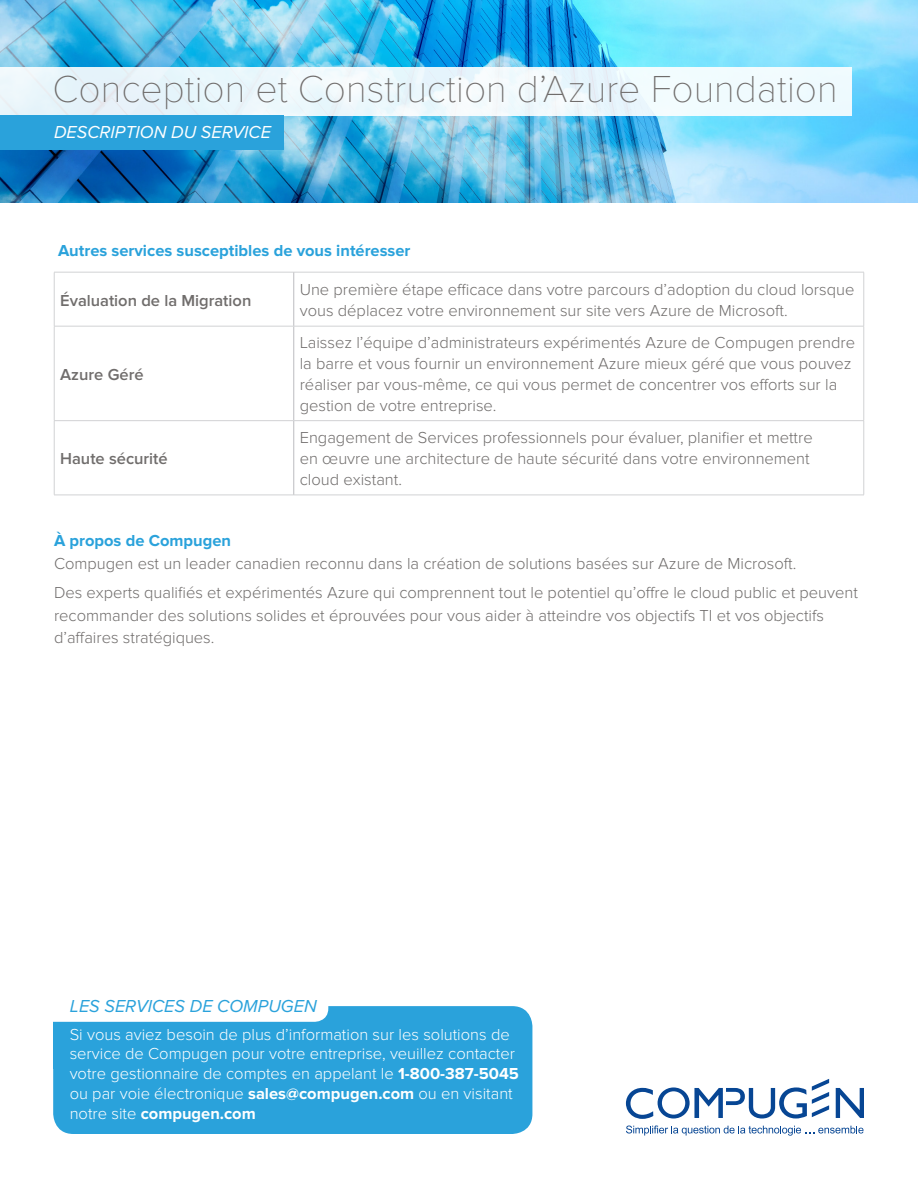
<style>
.page{position:relative;width:918px;height:1188px;background:#fff}
.page>*{position:absolute;margin:0;border:0;box-sizing:border-box;transform-origin:0 0}
.t1{font:100 39px "Proxima Nova T";color:#706d6c}
.t2{font:italic 18px "Proxima Nova";color:#2aa2db}
.t3{font:italic 18px "Proxima Nova";color:#fff}
.t4{font:300 16.5px/21px "Proxima Nova";color:#706d6c}
.t5{font:300 16.5px/19.8px "Proxima Nova";color:#fff}
.t6{font:600 16.5px "Proxima Nova";color:#706d6c}
.t7{font:700 16.5px "Proxima Nova";color:#2aa2db}
.s1{font-weight:700;color:#2aa2db}
.s2{font-weight:700}
</style>
<div class="page">
<hr style="left:54px;top:272px;width:240px;height:1px;background:#d1d2d4">
<hr style="left:54px;top:272px;width:1px;height:54px;background:#d1d2d4">
<hr style="left:294px;top:272px;width:570px;height:1px;background:#d1d2d4">
<hr style="left:864px;top:272px;width:1px;height:54px;background:#d1d2d4">
<hr style="left:54px;top:326px;width:1px;height:94px;background:#d1d2d4">
<hr style="left:864px;top:326px;width:1px;height:94px;background:#d1d2d4">
<hr style="left:54px;top:421px;width:1px;height:74px;background:#d1d2d4">
<hr style="left:864px;top:421px;width:1px;height:74px;background:#d1d2d4">
<hr style="left:54px;top:495px;width:240px;height:1px;background:#d1d2d4">
<hr style="left:294px;top:495px;width:570px;height:1px;background:#d1d2d4">
<hr style="left:294px;top:272px;width:1px;height:54px;background:#bcbdc0">
<hr style="left:294px;top:326px;width:1px;height:94px;background:#bcbdc0">
<hr style="left:294px;top:421px;width:1px;height:74px;background:#bcbdc0">
<hr style="left:54px;top:326px;width:240px;height:1px;background:#d1d2d4">
<hr style="left:294px;top:326px;width:570px;height:1px;background:#d1d2d4">
<hr style="left:54px;top:420px;width:240px;height:1px;background:#d1d2d4">
<hr style="left:294px;top:420px;width:570px;height:1px;background:#d1d2d4">
<img style="left:0;top:0;width:918px;height:202px">
<div style="left:0;top:67px;width:851px;height:48px;background:#edf8fc"></div>
<div style="left:0;top:115px;width:284px;height:35px;background:#2aa2db"></div>
<svg style="left:626px;top:1126px;width:238px;height:10px"></svg>
<svg style="left:626px;top:1079px;width:203px;height:40px"></svg>
<svg style="left:836px;top:1088px;width:28px;height:30px"></svg>
<div style="left:53px;top:1006px;width:479px;height:128px;background:#2aa2db;border-radius:20px"></div>
<div style="left:38px;top:989px;width:290px;height:33px;background:#fff;border-radius:13px"></div>
<p class="t1" style="left:52px;top:67px;width:787px">Conception et Construction d’Azure Foundation</p>
<p class="t3" style="left:54px;top:122px;width:219px">DESCRIPTION DU SERVICE</p>
<p class="t7" style="left:58px;top:241px;width:354px">Autres services susceptibles de vous intéresser</p>
<p class="t6" style="left:60px;top:291px;width:193px">Évaluation de la Migration</p>
<p class="t4" style="left:300px;top:279px;width:556px">Une première étape efficace dans votre parcours d’adoption du cloud lorsque vous déplacez votre environnement sur site vers Azure de Microsoft.</p>
<p class="t6" style="left:60px;top:365px;width:85px">Azure Géré</p>
<p class="t6" style="left:60px;top:449px;width:109px">Haute sécurité</p>
<p class="t4" style="left:300px;top:333px;width:557px">Laissez l’équipe d’administrateurs expérimentés Azure de Compugen prendre la barre et vous fournir un environnement Azure mieux géré que vous pouvez réaliser par vous-même, ce qui vous permet de concentrer vos efforts sur la gestion de votre entreprise.</p>
<p class="t4" style="left:300px;top:428px;width:515px">Engagement de Services professionnels pour évaluer, planifier et mettre en œuvre une architecture de haute sécurité dans votre environnement cloud existant.</p>
<p class="t4" style="left:54px;top:530px;width:744px;line-height:22.5px"><span class="s1">À propos de Compugen<br></span>Compugen est un leader canadien reconnu dans la création de solutions basées sur Azure de Microsoft.</p>
<p class="t4" style="left:54px;top:581px;width:805px;line-height:22.5px">Des experts qualifiés et expérimentés Azure qui comprennent tout le potentiel qu’offre le cloud public et peuvent recommander des solutions solides et éprouvées pour vous aider à atteindre vos objectifs TI et vos objectifs d’affaires stratégiques.</p>
<p class="t2" style="left:70px;top:996px;width:249px">LES SERVICES DE COMPUGEN</p>
<p class="t5" style="left:70px;top:1024px;width:451px">Si vous aviez besoin de plus d’information sur les solutions de service de Compugen pour votre entreprise, veuillez contacter votre gestionnaire de comptes en appelant le <span class="s2">1-800-387-5045 </span>ou par voie électronique <span class="s2">sales@compugen.com</span> ou en visitant notre site <span class="s2">compugen.com</span></p>
</div>
